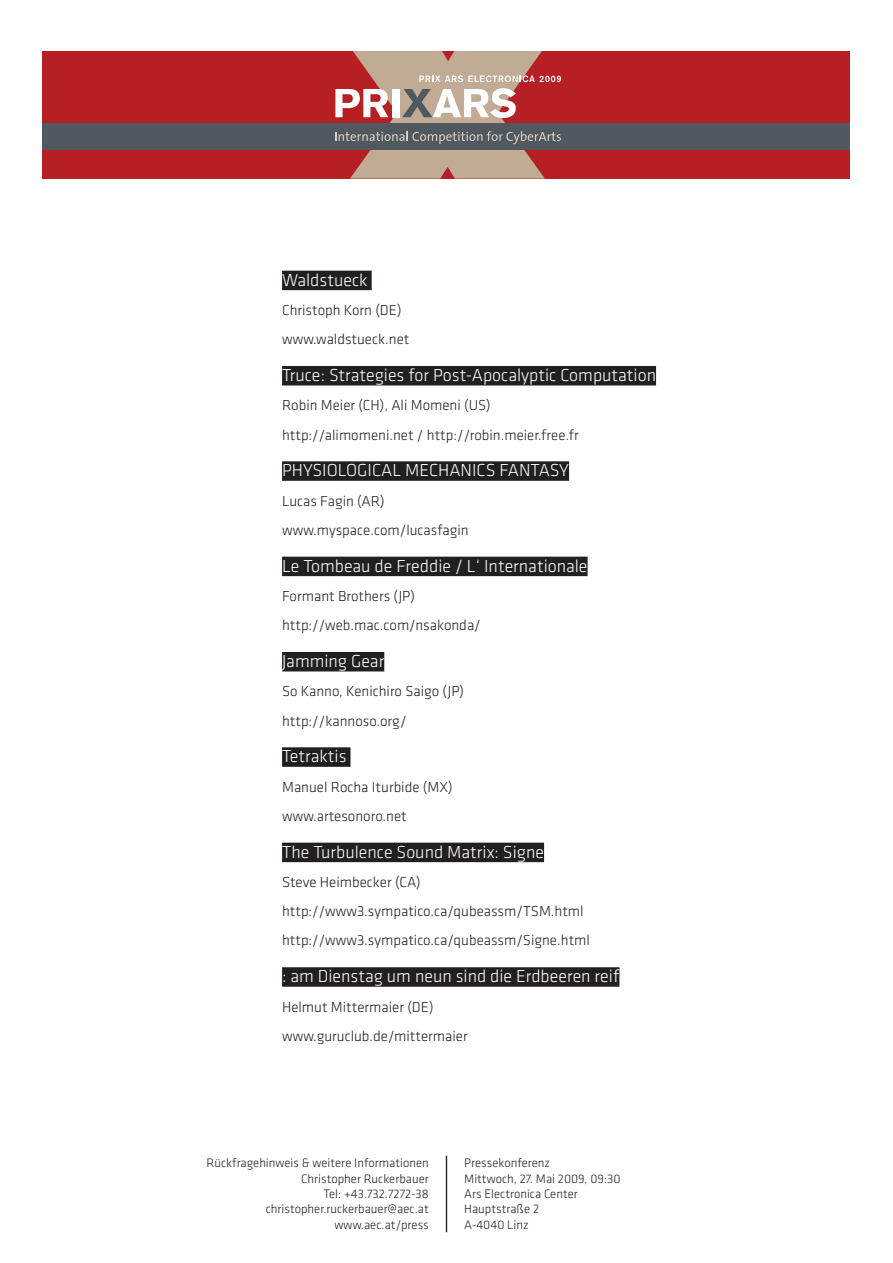
<style>
.page{position:relative;width:893px;height:1263px;background:#fff}
.page>*{position:absolute;margin:0;border:0;box-sizing:border-box;transform-origin:0 0}
.t1{font:300 18px "Klavika";color:#fff}
.t2{font:300 15px/29.2px "Klavika";color:#231f20}
.t3{font:300 12.75px/15.3px "Klavika";color:#231f20}
</style>
<div class="page">
<hr style="left:446px;top:1156px;width:1px;height:76px;background:#231f20">
<div style="left:43px;top:51px;width:807px;height:128px;background:#b62024"></div>
<div style="left:43px;top:123px;width:807px;height:27px;background:#505860"></div>
<svg style="left:335px;top:51px;width:226px;height:128px"></svg>
<div style="left:282px;top:271px;width:90px;height:19px;background:#231f20"></div>
<div style="left:282px;top:366px;width:374px;height:19px;background:#231f20"></div>
<div style="left:282px;top:461px;width:287px;height:20px;background:#231f20"></div>
<div style="left:282px;top:557px;width:306px;height:19px;background:#231f20"></div>
<div style="left:282px;top:652px;width:102px;height:19px;background:#231f20"></div>
<div style="left:282px;top:747px;width:68px;height:20px;background:#231f20"></div>
<div style="left:282px;top:843px;width:262px;height:19px;background:#231f20"></div>
<div style="left:282px;top:967px;width:337px;height:20px;background:#231f20"></div>
<p class="t1" style="left:282px;top:270px;width:87px">Waldstueck</p>
<p class="t2" style="left:282px;top:296px;width:129px">Christoph Korn (DE) www.waldstueck.net</p>
<p class="t1" style="left:282px;top:365px;width:375px">Truce: Strategies for Post-Apocalyptic Computation</p>
<p class="t2" style="left:282px;top:391px;width:298px">Robin Meier (CH), Ali Momeni (US) http://alimomeni.net / http://robin.meier.free.fr</p>
<p class="t1" style="left:282px;top:460px;width:288px">PHYSIOLOGICAL MECHANICS FANTASY</p>
<p class="t2" style="left:282px;top:486px;width:188px">Lucas Fagin (AR) www.myspace.com/lucasfagin</p>
<p class="t1" style="left:282px;top:556px;width:307px">Le Tombeau de Freddie / L‘ Internationale</p>
<p class="t2" style="left:282px;top:582px;width:200px">Formant Brothers (JP) http://web.mac.com/nsakonda/</p>
<p class="t1" style="left:282px;top:651px;width:104px">Jamming Gear</p>
<p class="t2" style="left:282px;top:677px;width:183px">So Kanno, Kenichiro Saigo (JP) http://kannoso.org/</p>
<p class="t1" style="left:282px;top:746px;width:66px">Tetraktis</p>
<p class="t2" style="left:282px;top:772px;width:172px">Manuel Rocha Iturbide (MX) www.artesonoro.net</p>
<p class="t1" style="left:282px;top:842px;width:263px">The Turbulence Sound Matrix: Signe</p>
<p class="t2" style="left:282px;top:867px;width:309px">Steve Heimbecker (CA) http://www3.sympatico.ca/qubeassm/TSM.html http://www3.sympatico.ca/qubeassm/Signe.html</p>
<p class="t1" style="left:282px;top:966px;width:339px">: am Dienstag um neun sind die Erdbeeren reif</p>
<p class="t2" style="left:282px;top:992px;width:187px">Helmut Mittermaier (DE) www.guruclub.de/mittermaier</p>
<p class="t3" style="left:206px;top:1156px;width:224px;text-align:right">Rückfragehinweis &amp; weitere Informationen<br>Christopher Ruckerbauer<br>Tel: +43.732.7272-38 christopher.ruckerbauer@aec.at www.aec.at/press</p>
<p class="t3" style="left:464px;top:1156px;width:158px">Pressekonferenz<br>Mittwoch, 27. Mai 2009, 09:30<br>Ars Electronica Center<br>Hauptstraße 2<br>A-4040 Linz</p>
</div>
